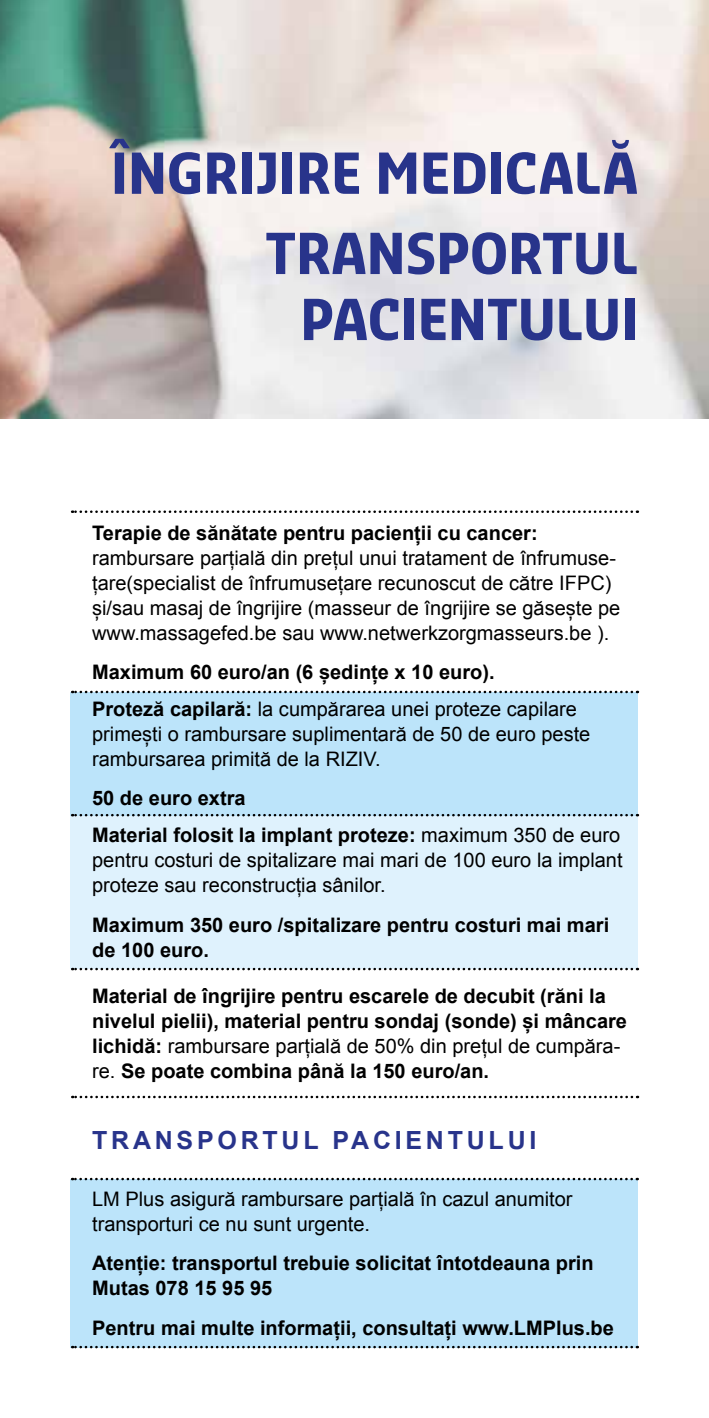
<style>
.page{position:relative;width:709px;height:1418px;background:#fff}
.page>*{position:absolute;margin:0;border:0;box-sizing:border-box;transform-origin:0 0}
.t1{font:700 55px/80.2px "Sansa Con Pro";color:#28348b;text-align:right}
.t2{font:700 25px "Arial";letter-spacing:.15em;color:#28348b}
.t3{font:20px/25px "Arial";color:#000}
.t4{font:700 20px/25px "Arial";color:#000}
.s1{font-weight:700}
.s2{font-weight:400}
</style>
<div class="page">
<img style="left:0;top:0;width:709px;height:418px">
<div style="left:71px;top:815px;width:567px;height:154px;background:#dff2fd"></div>
<div style="left:71px;top:692px;width:567px;height:123px;background:#bce4fa"></div>
<svg style="left:72px;top:510px;width:566px;height:3px"></svg>
<div style="left:71px;top:1179px;width:567px;height:167px;background:#bce4fa"></div>
<svg style="left:72px;top:1177px;width:565px;height:3px"></svg>
<svg style="left:72px;top:1345px;width:566px;height:3px"></svg>
<svg style="left:72px;top:690px;width:566px;height:3px"></svg>
<svg style="left:72px;top:814px;width:566px;height:2px"></svg>
<svg style="left:72px;top:967px;width:566px;height:3px"></svg>
<svg style="left:72px;top:1095px;width:566px;height:3px"></svg>
<h1 class="t1" style="left:111px;top:133px;width:528px">ÎNGRIJIRE MEDICALĂ<br>TRANSPORTUL</h1>
<h1 class="t1" style="left:300px;top:279px;width:339px">PACIENTULUI</h1>
<p class="t4" style="left:92px;top:520px;width:447px">Terapie de sănătate pentru pacienții cu cancer:</p>
<p class="t3" style="left:92px;top:545px;width:529px">rambursare parțială din prețul unui tratament de înfrumuse&shy;țare(specialist de înfrumusețare recunoscut de către IFPC) și/sau masaj de îngrijire (masseur de îngrijire se găsește pe www.massagefed.be sau www.netwerkzorgmasseurs.be ).</p>
<p class="t4" style="left:92px;top:660px;width:404px">Maximum 60 euro/an (6 ședințe x 10 euro).</p>
<p class="t3" style="left:92px;top:697px;width:499px"><span class="s1">Proteză capilară:</span> la cumpărarea unei proteze capilare primești o rambursare suplimentară de 50 de euro peste rambursarea primită de la RIZIV.</p>
<p class="t4" style="left:92px;top:786px;width:155px">50 de euro extra</p>
<p class="t3" style="left:92px;top:823px;width:532px;text-align:justify"><span class="s1">Material folosit la implant proteze:</span> maximum 350 de euro pentru costuri de spitalizare mai mari de 100 euro la implant proteze sau reconstrucția sânilor.</p>
<p class="t4" style="left:92px;top:912px;width:518px">Maximum 350 euro /spitalizare pentru costuri mai mari de 100 euro.</p>
<p class="t4" style="left:92px;top:983px;width:536px">Material de îngrijire pentru escarele de decubit (răni la nivelul pielii), material pentru sondaj (sonde) și mâncare lichidă: <span class="s2">rambursare parțială de 50% din prețul de cumpăra&shy;re.</span> Se poate combina până la 150 euro/an.</p>
<p class="t2" style="left:92px;top:1123px;width:446px">TRANSPORTUL PACIENTULUI</p>
<p class="t3" style="left:92px;top:1186px;width:482px">LM Plus asigură rambursare parțială în cazul anumitor transporturi ce nu sunt urgente.</p>
<p class="t4" style="left:92px;top:1251px;width:503px">Atenție: transportul trebuie solicitat întotdeauna prin<br>Mutas 078 15 95 95</p>
<p class="t4" style="left:92px;top:1315px;width:523px">Pentru mai multe informații, consultați www.LMPlus.be</p>
</div>
